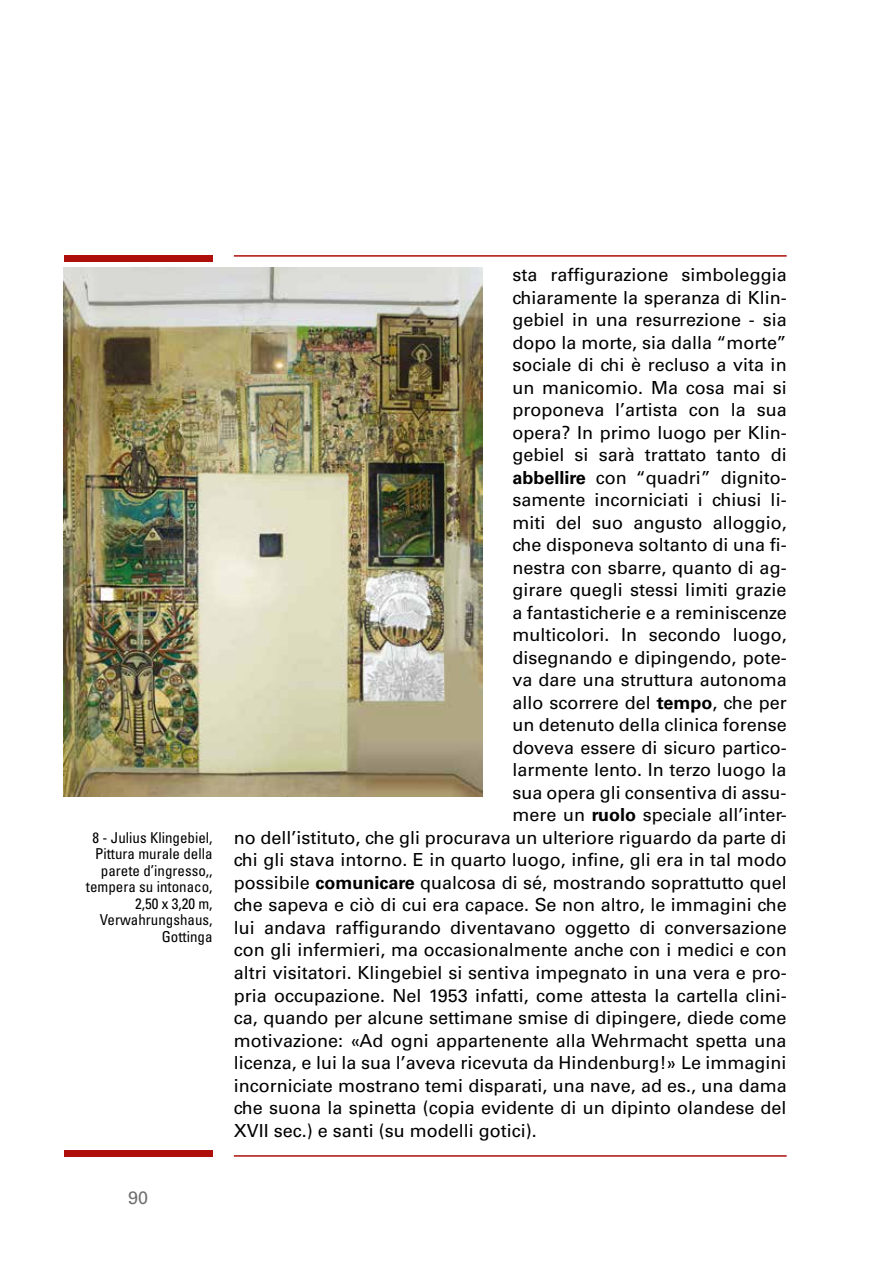
<style>
.page{position:relative;width:893px;height:1263px;background:#fff}
.page>*{position:absolute;margin:0;border:0;box-sizing:border-box;transform-origin:0 0}
.t1{font:18px "Univers";color:#000}
.t2{font:18px "Univers";color:#706f6f}
.t3{font:condensed 15px/16.5px "Univers";color:#000;text-align:right}
.s1{font-weight:700}
</style>
<div class="page">
<hr style="left:234px;top:1155px;width:553px;height:2px;background:#ae0f0a">
<div style="left:64px;top:1150px;width:149px;height:7px;background:#ae0f0a"></div>
<hr style="left:234px;top:255px;width:553px;height:2px;background:#ae0f0a">
<div style="left:64px;top:255px;width:149px;height:7px;background:#ae0f0a"></div>
<img style="left:64px;top:268px;width:419px;height:528px">
<p class="t3" style="left:86px;top:829px;width:128px">8 - Julius Klingebiel,<br>Pittura murale della parete d’ingresso,, tempera su intonaco,<br>2,50 x 3,20 m,<br>Verwahrungshaus,<br>Gottinga</p>
<p class="t2" style="left:128px;top:1187px;width:22px">90</p>
<p class="t1" style="left:512px;top:264px;width:276px">sta raffigurazione simboleggia</p>
<p class="t1" style="left:512px;top:287px;width:276px">chiaramente la speranza di Klin-</p>
<p class="t1" style="left:512px;top:309px;width:276px">gebiel in una resurrezione - sia</p>
<p class="t1" style="left:512px;top:332px;width:276px">dopo la morte, sia dalla “morte”</p>
<p class="t1" style="left:512px;top:354px;width:276px">sociale di chi è recluso a vita in</p>
<p class="t1" style="left:512px;top:377px;width:276px">un manicomio. Ma cosa mai si</p>
<p class="t1" style="left:512px;top:399px;width:276px">proponeva l’artista con la sua</p>
<p class="t1" style="left:512px;top:422px;width:276px">opera? In primo luogo per Klin-</p>
<p class="t1" style="left:512px;top:444px;width:276px">gebiel si sarà trattato tanto di</p>
<p class="t1" style="left:512px;top:467px;width:276px"><span class="s1">abbellire</span> con “quadri” dignito-</p>
<p class="t1" style="left:512px;top:489px;width:276px">samente incorniciati i chiusi li-</p>
<p class="t1" style="left:512px;top:512px;width:276px">miti del suo angusto alloggio,</p>
<p class="t1" style="left:512px;top:534px;width:276px">che disponeva soltanto di una fi-</p>
<p class="t1" style="left:512px;top:557px;width:276px">nestra con sbarre, quanto di ag-</p>
<p class="t1" style="left:512px;top:579px;width:276px">girare quegli stessi limiti grazie</p>
<p class="t1" style="left:512px;top:602px;width:276px">a fantasticherie e a reminiscenze</p>
<p class="t1" style="left:512px;top:624px;width:276px">multicolori. In secondo luogo,</p>
<p class="t1" style="left:512px;top:647px;width:276px">disegnando e dipingendo, pote-</p>
<p class="t1" style="left:512px;top:669px;width:276px">va dare una struttura autonoma</p>
<p class="t1" style="left:512px;top:692px;width:276px">allo scorrere del <span class="s1">tempo</span>, che per</p>
<p class="t1" style="left:512px;top:714px;width:276px">un detenuto della clinica forense</p>
<p class="t1" style="left:512px;top:737px;width:276px">doveva essere di sicuro partico-</p>
<p class="t1" style="left:512px;top:759px;width:276px">larmente lento. In terzo luogo la</p>
<p class="t1" style="left:512px;top:782px;width:276px">sua opera gli consentiva di assu-</p>
<p class="t1" style="left:512px;top:804px;width:276px">mere un <span class="s1">ruolo</span> speciale all’inter-</p>
<p class="t1" style="left:234px;top:827px;width:554px">no dell’istituto, che gli procurava un ulteriore riguardo da parte di</p>
<p class="t1" style="left:234px;top:849px;width:554px">chi gli stava intorno. E in quarto luogo, infine, gli era in tal modo</p>
<p class="t1" style="left:234px;top:872px;width:554px">possibile <span class="s1">comunicare</span> qualcosa di sé, mostrando soprattutto quel</p>
<p class="t1" style="left:234px;top:894px;width:554px">che sapeva e ciò di cui era capace. Se non altro, le immagini che</p>
<p class="t1" style="left:234px;top:917px;width:554px">lui andava raffigurando diventavano oggetto di conversazione</p>
<p class="t1" style="left:234px;top:939px;width:554px">con gli infermieri, ma occasionalmente anche con i medici e con</p>
<p class="t1" style="left:234px;top:962px;width:554px">altri visitatori. Klingebiel si sentiva impegnato in una vera e pro-</p>
<p class="t1" style="left:234px;top:984px;width:554px">pria occupazione. Nel 1953 infatti, come attesta la cartella clini-</p>
<p class="t1" style="left:234px;top:1007px;width:554px">ca, quando per alcune settimane smise di dipingere, diede come</p>
<p class="t1" style="left:234px;top:1029px;width:554px">motivazione: «Ad ogni appartenente alla Wehrmacht spetta una</p>
<p class="t1" style="left:234px;top:1052px;width:554px">licenza, e lui la sua l’aveva ricevuta da Hindenburg!» Le immagini</p>
<p class="t1" style="left:234px;top:1074px;width:554px">incorniciate mostrano temi disparati, una nave, ad es., una dama</p>
<p class="t1" style="left:234px;top:1097px;width:554px">che suona la spinetta (copia evidente di un dipinto olandese del</p>
<p class="t1" style="left:234px;top:1119px;width:305px">XVII sec.) e santi (su modelli gotici).</p>
</div>
